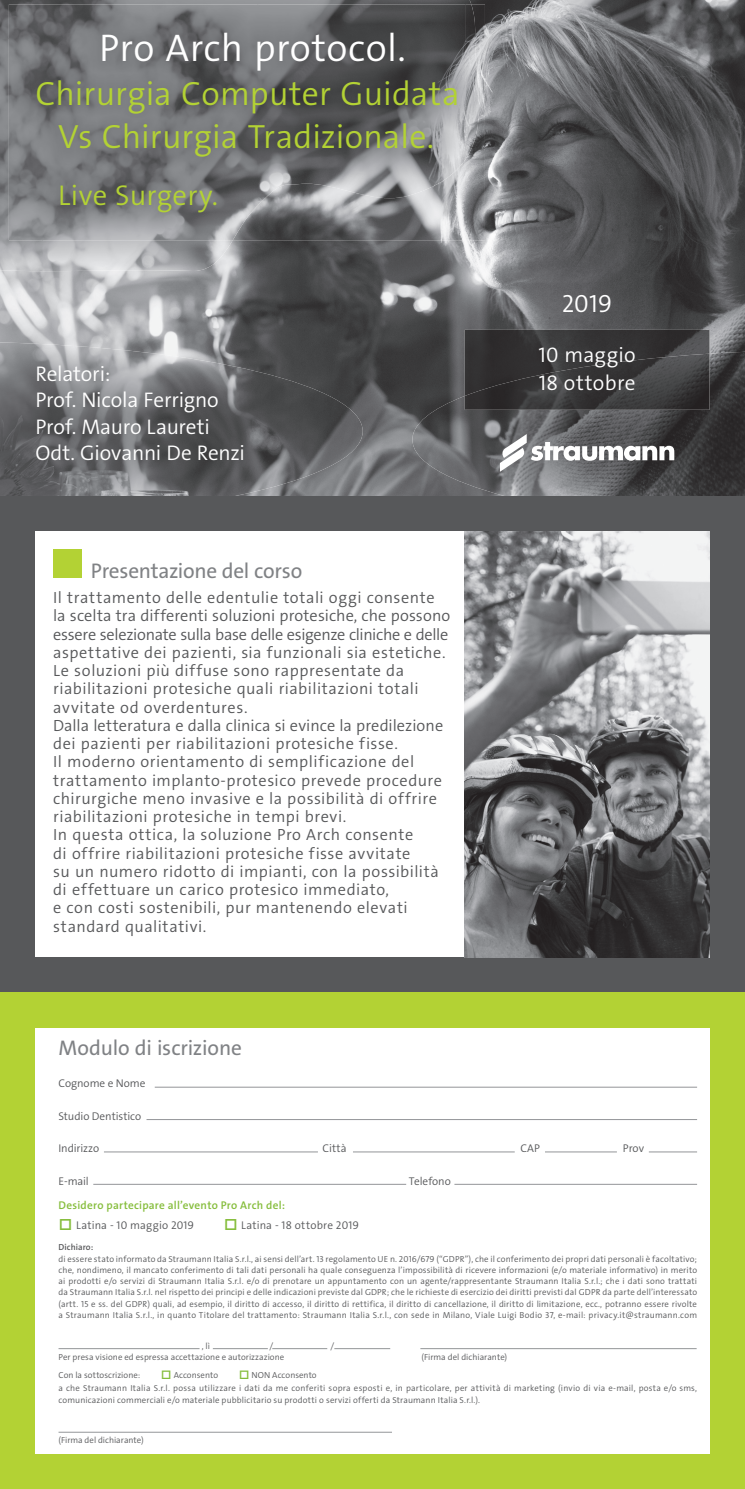
<style>
.page{position:relative;width:745px;height:1489px;background:#fff}
.page>*{position:absolute;margin:0;border:0;box-sizing:border-box;transform-origin:0 0}
.t1{font:38.75px "The Sans LP4 Se Lig";letter-spacing:.005em;color:#fff}
.t2{font:33.75px/43.8px "The Sans LP4 Se Lig";color:#b3d234;text-align:center}
.t3{font:28.75px "The Sans LP4 Se Lig";letter-spacing:.01em;color:#b3d234}
.t4{font:25px "The Sans LP4 Se Lig";color:#fff}
.t5{font:21.25px/26.2px "The Sans LP4 Se Lig";letter-spacing:-.005em;color:#fff}
.t6{font:21.25px "The Sans LP5 Plain";letter-spacing:-.01em;color:#808285}
.t7{font:21.25px/28.8px "The Sans LP4 Se Lig";letter-spacing:.015em;color:#fff}
.t8{font:16.25px/18.2px "The Sans LP4 Se Lig";letter-spacing:.03em;color:#57585a}
.t9{font:11.25px "The Sans LP4 Se Lig";color:#57585a}
.t10{font:11.25px "The Sans LP6 Se Bld";letter-spacing:.02em;color:#85bd3b}
.t11{font:8.75px/11.2px "The Sans LP4 Se Lig";letter-spacing:.015em;color:#57585a;text-align:justify}
.t12{font:8.75px "The Sans LP6 Se Bld";letter-spacing:.005em;color:#57585a}
</style>
<div class="page">
<img style="left:0;top:0;width:744px;height:496px">
<img style="left:412px;top:352px;width:332px;height:144px">
<img style="left:0;top:0;width:471px;height:38px">
<img style="left:0;top:38px;width:42px;height:233px">
<img style="left:42px;top:240px;width:190px;height:31px">
<img style="left:0;top:342px;width:362px;height:154px">
<svg style="left:499px;top:434px;width:174px;height:38px"></svg>
<img style="left:464px;top:330px;width:245px;height:23px">
<img style="left:464px;top:353px;width:245px;height:57px">
<img style="left:258px;top:4px;width:248px;height:236px">
<img style="left:9px;top:4px;width:249px;height:236px">
<img style="left:257px;top:4px;width:208px;height:197px">
<img style="left:465px;top:4px;width:24px;height:156px">
<svg style="left:257px;top:201px;width:5px;height:5px"></svg>
<div style="left:0;top:496px;width:744px;height:496px;background:#57585a"></div>
<div style="left:35px;top:531px;width:674px;height:426px;background:#fff"></div>
<div style="left:53px;top:549px;width:28px;height:29px;background:#b3d234"></div>
<img style="left:464px;top:531px;width:245px;height:426px">
<div style="left:0;top:992px;width:744px;height:496px;background:#b3d234"></div>
<div style="left:35px;top:1028px;width:674px;height:425px;background:#fff"></div>
<hr style="left:58px;top:1431px;width:334px;height:1px;background:#939598">
<hr style="left:58px;top:1348px;width:141px;height:1px;background:#939598">
<hr style="left:213px;top:1348px;width:55px;height:1px;background:#939598">
<hr style="left:272px;top:1348px;width:55px;height:1px;background:#939598">
<hr style="left:334px;top:1348px;width:56px;height:1px;background:#939598">
<hr style="left:420px;top:1348px;width:276px;height:1px;background:#939598">
<hr style="left:648px;top:1151px;width:48px;height:1px;background:#939598">
<hr style="left:544px;top:1151px;width:72px;height:1px;background:#939598">
<hr style="left:353px;top:1151px;width:161px;height:1px;background:#939598">
<hr style="left:104px;top:1151px;width:214px;height:1px;background:#939598">
<hr style="left:454px;top:1183px;width:242px;height:1px;background:#939598">
<hr style="left:93px;top:1183px;width:313px;height:1px;background:#939598">
<hr style="left:155px;top:1086px;width:541px;height:1px;background:#939598">
<hr style="left:146px;top:1119px;width:550px;height:1px;background:#939598">
<h1 class="t1" style="left:99px;top:23px;width:308px">Pro Arch protocol.</h1>
<h2 class="t2" style="left:35px;top:72px;width:425px">Chirurgia Computer Guidata<br>Vs Chirurgia Tradizionale.</h2>
<h3 class="t3" style="left:58px;top:176px;width:161px">Live Surgery.</h3>
<h3 class="t5" style="left:35px;top:361px;width:211px">Relatori:<br>Prof. Nicola Ferrigno<br>Prof. Mauro Laureti<br>Odt. Giovanni De Renzi</h3>
<h3 class="t6" style="left:91px;top:557px;width:213px">Presentazione del corso</h3>
<p class="t8" style="left:53px;top:588px;width:398px">Il trattamento delle edentulie totali oggi consente la scelta tra differenti soluzioni protesiche, che possono essere selezionate sulla base delle esigenze cliniche e delle aspettative dei pazienti, sia funzionali sia estetiche.<br>Le soluzioni più diffuse sono rappresentate da riabilitazioni protesiche quali riabilitazioni totali avvitate od overdentures.<br>Dalla letteratura e dalla clinica si evince la predilezione dei pazienti per riabilitazioni protesiche fisse.<br>Il moderno orientamento di semplificazione del trattamento implanto-protesico prevede procedure chirurgiche meno invasive e la possibilità di offrire riabilitazioni protesiche in tempi brevi.<br>In questa ottica, la soluzione Pro Arch consente<br>di offrire riabilitazioni protesiche fisse avvitate<br>su un numero ridotto di impianti, con la possibilità di effettuare un carico protesico immediato,<br>e con costi sostenibili, pur mantenendo elevati standard qualitativi.</p>
<h3 class="t6" style="left:58px;top:1034px;width:185px">Modulo di iscrizione</h3>
<h3 class="t4" style="left:561px;top:287px;width:52px">2019</h3>
<h3 class="t7" style="left:538px;top:340px;width:99px">10 maggio<br>18 ottobre</h3>
<p class="t9" style="left:58px;top:1075px;width:88px">Cognome e Nome</p>
<p class="t9" style="left:58px;top:1108px;width:84px">Studio Dentistico</p>
<p class="t9" style="left:58px;top:1140px;width:42px">Indirizzo</p>
<p class="t9" style="left:322px;top:1140px;width:25px">Città</p>
<p class="t9" style="left:520px;top:1140px;width:21px">CAP</p>
<p class="t9" style="left:622px;top:1140px;width:23px">Prov</p>
<p class="t9" style="left:58px;top:1173px;width:32px">E-mail</p>
<p class="t9" style="left:408px;top:1173px;width:43px">Telefono</p>
<p class="t10" style="left:58px;top:1197px;width:228px">Desidero partecipare all’evento Pro Arch del:</p>
<p class="t9" style="left:76px;top:1217px;width:119px">Latina - 10 maggio 2019</p>
<p class="t9" style="left:241px;top:1217px;width:119px">Latina - 18 ottobre 2019</p>
<p class="t12" style="left:58px;top:1241px;width:36px">Dichiaro:</p>
<p class="t11" style="left:58px;top:1252px;width:639px">di essere stato informato da Straumann Italia S.r.l., ai sensi dell’art. 13 regolamento UE n. 2016/679 (“GDPR”), che il conferimento dei propri dati personali è facoltativo; che, nondimeno, il mancato conferimento di tali dati personali ha quale conseguenza l’impossibilità di ricevere informazioni (e/o materiale informativo) in merito ai prodotti e/o servizi di Straumann Italia S.r.l. e/o di prenotare un appuntamento con un agente/rappresentante Straumann Italia S.r.l.; che i dati sono trattati da Straumann Italia S.r.l. nel rispetto dei principi e delle indicazioni previste dal GDPR; che le richieste di esercizio dei diritti previsti dal GDPR da parte dell’interessato (artt. 15 e ss. del GDPR) quali, ad esempio, il diritto di accesso, il diritto di rettifica, il diritto di cancellazione, il diritto di limitazione, ecc., potranno essere rivolte a Straumann Italia S.r.l., in quanto Titolare del trattamento: Straumann Italia S.r.l., con sede in Milano, Viale Luigi Bodio 37, e-mail: privacy.it@straumann.com</p>
<p class="t11" style="left:202px;top:1340px;width:10px">, lì</p>
<p class="t11" style="left:269px;top:1340px;width:5px">/</p>
<p class="t11" style="left:330px;top:1340px;width:5px">/</p>
<p class="t11" style="left:58px;top:1351px;width:227px">Per presa visione ed espressa accettazione e autorizzazione</p>
<p class="t11" style="left:421px;top:1351px;width:87px">(Firma del dichiarante)</p>
<p class="t11" style="left:58px;top:1368px;width:83px">Con la sottoscrizione:</p>
<p class="t11" style="left:174px;top:1368px;width:46px">Acconsento</p>
<p class="t11" style="left:58px;top:1367px;width:639px;line-height:13.8px;text-indent:193px">NON Acconsento<br>a che Straumann Italia S.r.l. possa utilizzare i dati da me conferiti sopra esposti e, in particolare, per attività di marketing (invio di via e-mail, posta e/o sms,</p>
<p class="t11" style="left:58px;top:1393px;width:423px">comunicazioni commerciali e/o materiale pubblicitario su prodotti o servizi offerti da Straumann Italia S.r.l.).</p>
<p class="t11" style="left:58px;top:1433px;width:87px">(Firma del dichiarante)</p>
</div>
